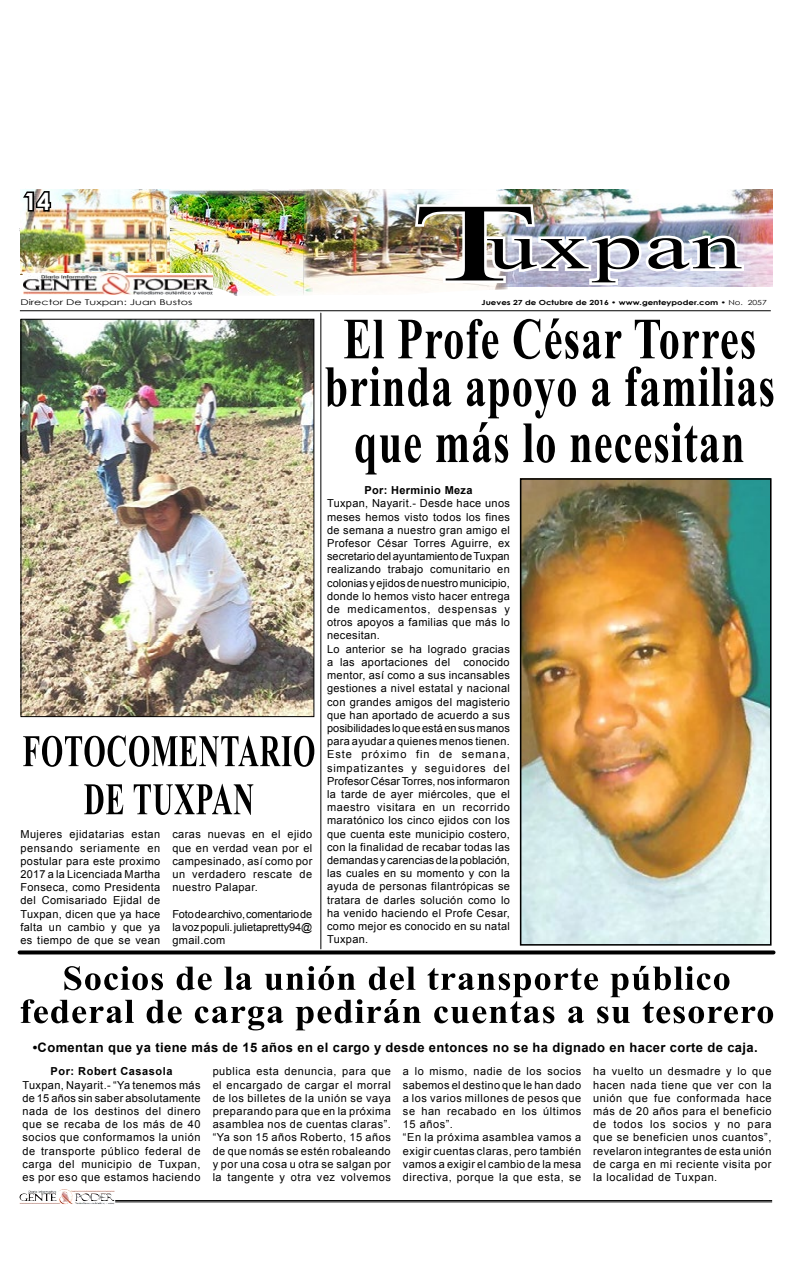
<style>
.page{position:relative;width:792px;height:1276px;background:#fff}
.page>*{position:absolute;margin:0;border:0;box-sizing:border-box;transform-origin:0 0}
.t1{font:111.2px "Times New Roman";color:#000;scale:1.85 1}
.t2{font:65.6px "Times New Roman";letter-spacing:.025em;color:#000;scale:1.53 1}
.t3{font:700 25.2px "Century Gothic";color:#fff;scale:1.14 1}
.t4{font:700 23.6px "Century Gothic";color:#fff}
.t5{font:700 13px "Arial";letter-spacing:.03em;color:#000}
.t6{font:11px/13.2px "Arial";letter-spacing:.03em;color:#000;text-align:justify}
.t7{font:11px/13.2px "Arial";letter-spacing:.05em;color:#000}
.t8{font:700 11px "Arial";letter-spacing:.05em;color:#000}
.t9{font:700 11px "Arial";letter-spacing:.03em;color:#000}
.t10{font:7.9px "Century Gothic";color:#000;scale:1.41 1}
.t11{font:700 7px "Century Gothic";color:#000;scale:1.23 1}
.s1{font-weight:400}
</style>
<div class="page">
<img style="left:58px;top:1189px;width:14px;height:12px">
<hr style="left:115px;top:1200px;width:657px;height:1px;background:#000">
<hr style="left:115px;top:1201px;width:657px;height:1px;background:#000">
<img style="left:20px;top:189px;width:149px;height:85px">
<img style="left:169px;top:189px;width:135px;height:106px">
<svg style="left:19px;top:278px;width:219px;height:41px"></svg>
<img style="left:24px;top:273px;width:188px;height:21px">
<img style="left:508px;top:189px;width:265px;height:4px">
<img style="left:304px;top:189px;width:204px;height:103px">
<hr style="left:20px;top:310px;width:751px;height:1px;background:#000">
<img style="left:22px;top:321px;width:290px;height:394px">
<div style="left:20px;top:319px;width:294px;height:398px;border:1px solid #000"></div>
<svg style="left:21px;top:966px;width:752px;height:64px"></svg>
<svg style="left:84px;top:783px;width:169px;height:32px"></svg>
<svg style="left:23px;top:735px;width:291px;height:32px"></svg>
<svg style="left:325px;top:366px;width:448px;height:108px"></svg>
<img style="left:344px;top:193px;width:429px;height:166px">
<svg style="left:19px;top:189px;width:42px;height:42px"></svg>
<hr style="left:320px;top:313px;width:1px;height:636px;background:#000">
<img style="left:523px;top:481px;width:246px;height:461px">
<div style="left:520px;top:478px;width:252px;height:467px;border:2px solid #000"></div>
<svg style="left:20px;top:950px;width:754px;height:4px;background:#1e1e1e"></svg>
<h3 class="t4" style="left:24px;top:183px;width:28px">14</h3>
<h3 class="t3" style="left:20px;top:188px;width:30px">14</h3>
<p class="t10" style="left:20px;top:296px;width:123px">Director De Tuxpan: Juan Bustos</p>
<h1 class="t1" style="left:412px;top:165px;width:69px">T</h1>
<p class="t11" style="left:482px;top:297px;width:233px">Jueves 27 de Octubre de 2016 • www.genteypoder.com • <span class="s1">No. 2057</span></p>
<h2 class="t2" style="left:487px;top:200px;width:168px">uxpan</h2>
<p class="t6" style="left:20px;top:828px;width:141px">Mujeres ejidatarias estan pensando seriamente en postular para este proximo 2017 a la Licenciada Martha Fonseca, como Presidenta del Comisariado Ejidal de Tuxpan, dicen que ya hace falta un cambio y que ya es tiempo de que se vean</p>
<p class="t6" style="left:172px;top:828px;width:141px">caras nuevas en el ejido que en verdad vean por el campesinado, así como por un verdadero rescate de nuestro Palapar.</p>
<p class="t6" style="left:172px;top:907px;width:141px">Foto de archivo, comentario de la voz populi. julietapretty94@ gmail.com</p>
<p class="t9" style="left:365px;top:482px;width:109px">Por: Herminio Meza</p>
<p class="t6" style="left:327px;top:497px;width:184px;text-align:left">Tuxpan, Nayarit.- Desde hace unos meses hemos visto todos los fines de semana a nuestro gran amigo el<br>Profesor César Torres Aguirre, ex secretario del ayuntamiento de Tuxpan realizando trabajo comunitario en colonias y ejidos de nuestro municipio, donde lo hemos visto hacer entrega de medicamentos, despensas y otros apoyos a familias que más lo necesitan.<br>Lo anterior se ha logrado gracias a las aportaciones del conocido mentor, así como a sus incansables gestiones a nivel estatal y nacional con grandes amigos del magisterio que han aportado de acuerdo a sus posibilidades lo que está en sus manos para ayudar a quienes menos tienen.<br>Este próximo fin de semana, simpatizantes y seguidores del<br>Profesor César Torres, nos informaron la tarde de ayer miércoles, que el maestro visitara en un recorrido maratónico los cinco ejidos con los que cuenta este municipio costero, con la finalidad de recabar todas las demandas y carencias de la población, las cuales en su momento y con la ayuda de personas filantrópicas se tratara de darles solución como lo ha venido haciendo el Profe Cesar, como mejor es conocido en su natal<br>Tuxpan.</p>
<p class="t5" style="left:33px;top:1038px;width:727px">•Comentan que ya tiene más de 15 años en el cargo y desde entonces no se ha dignado en hacer corte de caja.</p>
<p class="t8" style="left:51px;top:1063px;width:123px">Por: Robert Casasola</p>
<p class="t6" style="left:22px;top:1078px;width:180px">Tuxpan, Nayarit.- “Ya tenemos más de 15 años sin saber absolutamente nada de los destinos del dinero que se recaba de los más de 40 socios que conformamos la unión de transporte público federal de carga del municipio de Tuxpan, es por eso que estamos haciendo</p>
<p class="t6" style="left:213px;top:1064px;width:180px">publica esta denuncia, para que el encargado de cargar el morral de los billetes de la unión se vaya preparando para que en la próxima asamblea nos de cuentas claras”. “Ya son 15 años Roberto, 15 años de que nomás se estén robaleando y por una cosa u otra se salgan por la tangente y otra vez volvemos</p>
<p class="t7" style="left:403px;top:1064px;width:180px">a lo mismo, nadie de los socios sabemos el destino que le han dado a los varios millones de pesos que se han recabado en los últimos<br>15 años”.<br>“En la próxima asamblea vamos a exigir cuentas claras, pero también vamos a exigir el cambio de la mesa directiva, porque la que esta, se</p>
<p class="t6" style="left:593px;top:1064px;width:180px">ha vuelto un desmadre y lo que hacen nada tiene que ver con la unión que fue conformada hace más de 20 años para el beneficio de todos los socios y no para que se beneficien unos cuantos”, revelaron integrantes de esta unión de carga en mi reciente visita por la localidad de Tuxpan.</p>
</div>
